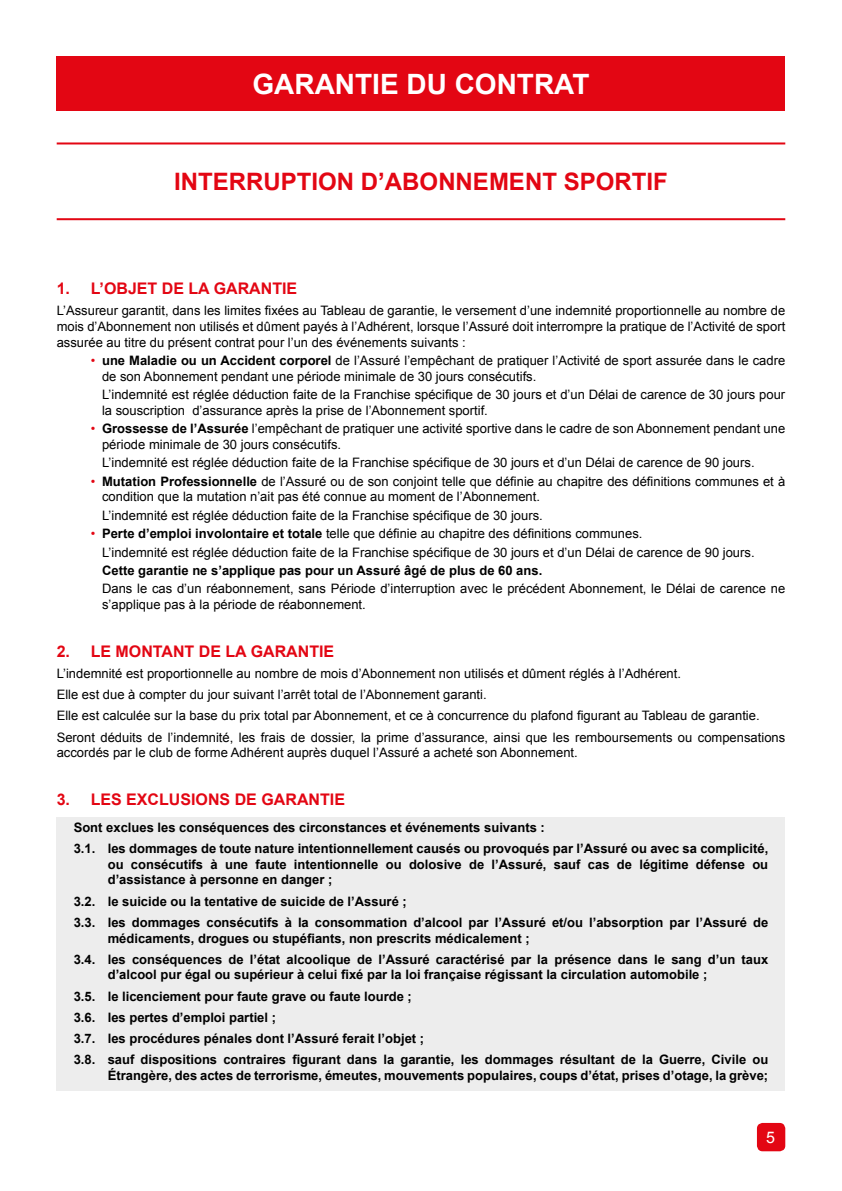
<style>
.page{position:relative;width:842px;height:1191px;background:#fff}
.page>*{position:absolute;margin:0;border:0;box-sizing:border-box;transform-origin:0 0}
.t1{font:700 28px "Arial";color:#fff}
.t2{font:700 24px "Arial";color:#e30613}
.t3{font:700 16px "Arial";color:#e30613}
.t4{font:16px "Arial";color:#fff}
.t5{font:13px/15.6px "Arial";color:#000}
.t6{font:700 13px/21.2px "Arial";color:#000}
.s1{color:#e30613}
.s2{font-weight:700}
</style>
<div class="page">
<div style="left:757px;top:1123px;width:28px;height:28px;background:#e30613;border-radius:6px"></div>
<div style="left:57px;top:816px;width:728px;height:274px;background:#ededed"></div>
<hr style="left:57px;top:142px;width:728px;height:2px;background:#e30613">
<hr style="left:57px;top:218px;width:728px;height:2px;background:#e30613">
<div style="left:57px;top:57px;width:728px;height:54px;background:#e30613"></div>
<h1 class="t1" style="left:252px;top:66px;width:339px">GARANTIE DU CONTRAT</h1>
<h2 class="t2" style="left:174px;top:165px;width:495px">INTERRUPTION D’ABONNEMENT SPORTIF</h2>
<p class="t3" style="left:57px;top:278px;width:15px">1.</p>
<p class="t3" style="left:91px;top:278px;width:208px">L’OBJET DE LA GARANTIE</p>
<p class="t5" style="left:57px;top:303px;width:730px;text-align:justify">L’Assureur garantit, dans les limites fixées au Tableau de garantie, le versement d’une indemnité proportionnelle au nombre de mois d’Abonnement non utilisés et dûment payés à l’Adhérent, lorsque l’Assuré doit interrompre la pratique de l’Activité de sport assurée au titre du présent contrat pour l’un des événements suivants :</p>
<p class="t5" style="left:102px;top:353px;width:685px;text-indent:-11px"><span class="s1">•</span> <span class="s2">une Maladie ou un Accident corporel</span> de l’Assuré l’empêchant de pratiquer l’Activité de sport assurée dans le cadre de son Abonnement pendant une période minimale de 30 jours consécutifs.</p>
<p class="t5" style="left:102px;top:387px;width:685px">L’indemnité est réglée déduction faite de la Franchise spécifique de 30 jours et d’un Délai de carence de 30 jours pour la souscription d’assurance après la prise de l’Abonnement sportif.</p>
<p class="t5" style="left:102px;top:421px;width:685px;text-indent:-11px"><span class="s1">•</span> <span class="s2">Grossesse de l’Assurée</span> l’empêchant de pratiquer une activité sportive dans le cadre de son Abonnement pendant une période minimale de 30 jours consécutifs.</p>
<p class="t5" style="left:102px;top:455px;width:654px">L’indemnité est réglée déduction faite de la Franchise spécifique de 30 jours et d’un Délai de carence de 90 jours.</p>
<p class="t5" style="left:102px;top:473px;width:685px;text-indent:-11px"><span class="s1">•</span> <span class="s2">Mutation Professionnelle</span> de l’Assuré ou de son conjoint telle que définie au chapitre des définitions communes et à condition que la mutation n’ait pas été connue au moment de l’Abonnement.</p>
<p class="t5" style="left:102px;top:507px;width:442px">L’indemnité est réglée déduction faite de la Franchise spécifique de 30 jours.</p>
<p class="t5" style="left:102px;top:524px;width:654px;line-height:18.4px;text-indent:-11px"><span class="s1">•</span> <span class="s2">Perte d’emploi involontaire et totale</span> telle que définie au chapitre des définitions communes.<br>L’indemnité est réglée déduction faite de la Franchise spécifique de 30 jours et d’un Délai de carence de 90 jours.</p>
<p class="t6" style="left:102px;top:560px;width:442px">Cette garantie ne s’applique pas pour un Assuré âgé de plus de 60 ans.</p>
<p class="t5" style="left:102px;top:581px;width:685px">Dans le cas d’un réabonnement, sans Période d’interruption avec le précédent Abonnement, le Délai de carence ne s’applique pas à la période de réabonnement.</p>
<p class="t3" style="left:57px;top:640px;width:15px">2.</p>
<p class="t3" style="left:91px;top:640px;width:245px">LE MONTANT DE LA GARANTIE</p>
<p class="t5" style="left:57px;top:663px;width:730px;line-height:21.2px">L’indemnité est proportionnelle au nombre de mois d’Abonnement non utilisés et dûment réglés à l’Adhérent.<br>Elle est due à compter du jour suivant l’arrêt total de l’Abonnement garanti.<br>Elle est calculée sur la base du prix total par Abonnement, et ce à concurrence du plafond figurant au Tableau de garantie.<br>Seront déduits de l’indemnité, les frais de dossier, la prime d’assurance, ainsi que les remboursements ou compensations</p>
<p class="t5" style="left:57px;top:745px;width:523px">accordés par le club de forme Adhérent auprès duquel l’Assuré a acheté son Abonnement.</p>
<p class="t3" style="left:57px;top:788px;width:15px">3.</p>
<p class="t3" style="left:91px;top:788px;width:256px">LES EXCLUSIONS DE GARANTIE</p>
<p class="t6" style="left:74px;top:817px;width:696px">Sont exclues les conséquences des circonstances et événements suivants :<br>3.1. les dommages de toute nature intentionnellement causés ou provoqués par l’Assuré ou avec sa complicité,</p>
<p class="t6" style="left:108px;top:856px;width:662px;line-height:15.6px">ou consécutifs à une faute intentionnelle ou dolosive de l’Assuré, sauf cas de légitime défense ou d’assistance à personne en danger ;</p>
<p class="t6" style="left:74px;top:891px;width:696px">3.2. le suicide ou la tentative de suicide de l’Assuré ;<br>3.3. les dommages consécutifs à la consommation d’alcool par l’Assuré et/ou l’absorption par l’Assuré de</p>
<p class="t6" style="left:74px;top:927px;width:696px;text-indent:34px">médicaments, drogues ou stupéfiants, non prescrits médicalement ;<br>3.4. les conséquences de l’état alcoolique de l’Assuré caractérisé par la présence dans le sang d’un taux</p>
<p class="t6" style="left:74px;top:964px;width:696px;text-indent:34px">d’alcool pur égal ou supérieur à celui fixé par la loi française régissant la circulation automobile ;<br>3.5. le licenciement pour faute grave ou faute lourde ;<br>3.6. les pertes d’emploi partiel ;<br>3.7. les procédures pénales dont l’Assuré ferait l’objet ;<br>3.8. sauf dispositions contraires figurant dans la garantie, les dommages résultant de la Guerre, Civile ou</p>
<p class="t6" style="left:108px;top:1065px;width:662px">Étrangère, des actes de terrorisme, émeutes, mouvements populaires, coups d’état, prises d’otage, la grève;</p>
<p class="t4" style="left:766px;top:1126px;width:10px">5</p>
</div>
